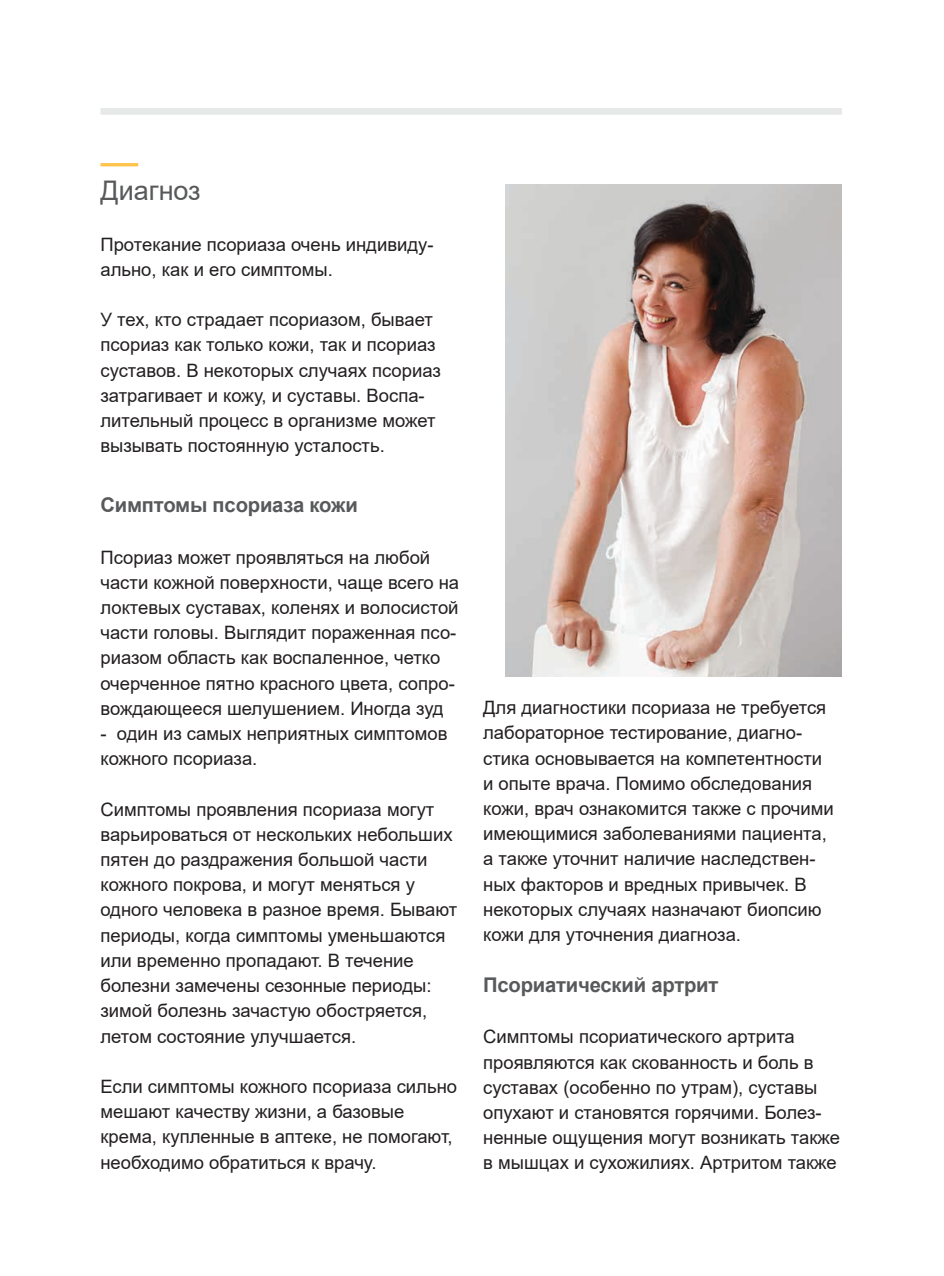
<style>
.page{position:relative;width:944px;height:1276px;background:#fff}
.page>*{position:absolute;margin:0;border:0;box-sizing:border-box;transform-origin:0 0}
.t1{font:27px "Arial";color:#58595b}
.t2{font:700 20.25px "Arial";letter-spacing:-.01em;color:#58595b}
.t3{font:18.45px/25.2px "Arial";color:#231f20}
</style>
<div class="page">
<hr style="left:100px;top:163px;width:38px;height:3px;background:#fec44d">
<div style="left:100px;top:108px;width:742px;height:7px;background:#e7e8e8"></div>
<img style="left:505px;top:184px;width:337px;height:492px">
<h1 class="t1" style="left:100px;top:172px;width:102px">Диагноз</h1>
<p class="t3" style="left:100px;top:231px;width:335px">Протекание псориаза очень индивиду&shy;ально, как и его симптомы.</p>
<p class="t3" style="left:100px;top:307px;width:342px">У тех, кто страдает псориазом, бывает псориаз как только кожи, так и псориаз суставов. В некоторых случаях псориаз затрагивает и кожу, и суставы. Воспа&shy;лительный процесс в организме может вызывать постоянную усталость.</p>
<p class="t2" style="left:100px;top:491px;width:259px">Симптомы псориаза кожи</p>
<p class="t3" style="left:100px;top:544px;width:360px">Псориаз может проявляться на любой части кожной поверхности, чаще всего на локтевых суставах, коленях и волосистой части головы. Выглядит пораженная псо&shy;риазом область как воспаленное, четко очерченное пятно красного цвета, сопро&shy;вождающееся шелушением. Иногда зуд</p>
<p class="t3" style="left:100px;top:721px;width:349px">- один из самых неприятных симптомов кожного псориаза.</p>
<p class="t3" style="left:100px;top:796px;width:358px">Симптомы проявления псориаза могут варьироваться от нескольких небольших пятен до раздражения большой части кожного покрова, и могут меняться у одного человека в разное время. Бывают периоды, когда симптомы уменьшаются или временно пропадают. В течение болезни замечены сезонные периоды: зимой болезнь зачастую обостряется, летом состояние улучшается.</p>
<p class="t3" style="left:100px;top:1073px;width:358px">Если симптомы кожного псориаза сильно мешают качеству жизни, а базовые крема, купленные в аптеке, не помогают, необходимо обратиться к врачу.</p>
<p class="t3" style="left:483px;top:695px;width:352px">Для диагностики псориаза не требуется лабораторное тестирование, диагно&shy;стика основывается на компетентности и опыте врача. Помимо обследования кожи, врач ознакомится также с прочими имеющимися заболеваниями пациента, а также уточнит наличие наследствен&shy;ных факторов и вредных привычек. В некоторых случаях назначают биопсию кожи для уточнения диагноза.</p>
<p class="t2" style="left:483px;top:970px;width:237px">Псориатический артрит</p>
<p class="t3" style="left:483px;top:1024px;width:358px">Симптомы псориатического артрита проявляются как скованность и боль в суставах (особенно по утрам), суставы опухают и становятся горячими. Болез&shy;ненные ощущения могут возникать также в мышцах и сухожилиях. Артритом также</p>
</div>
